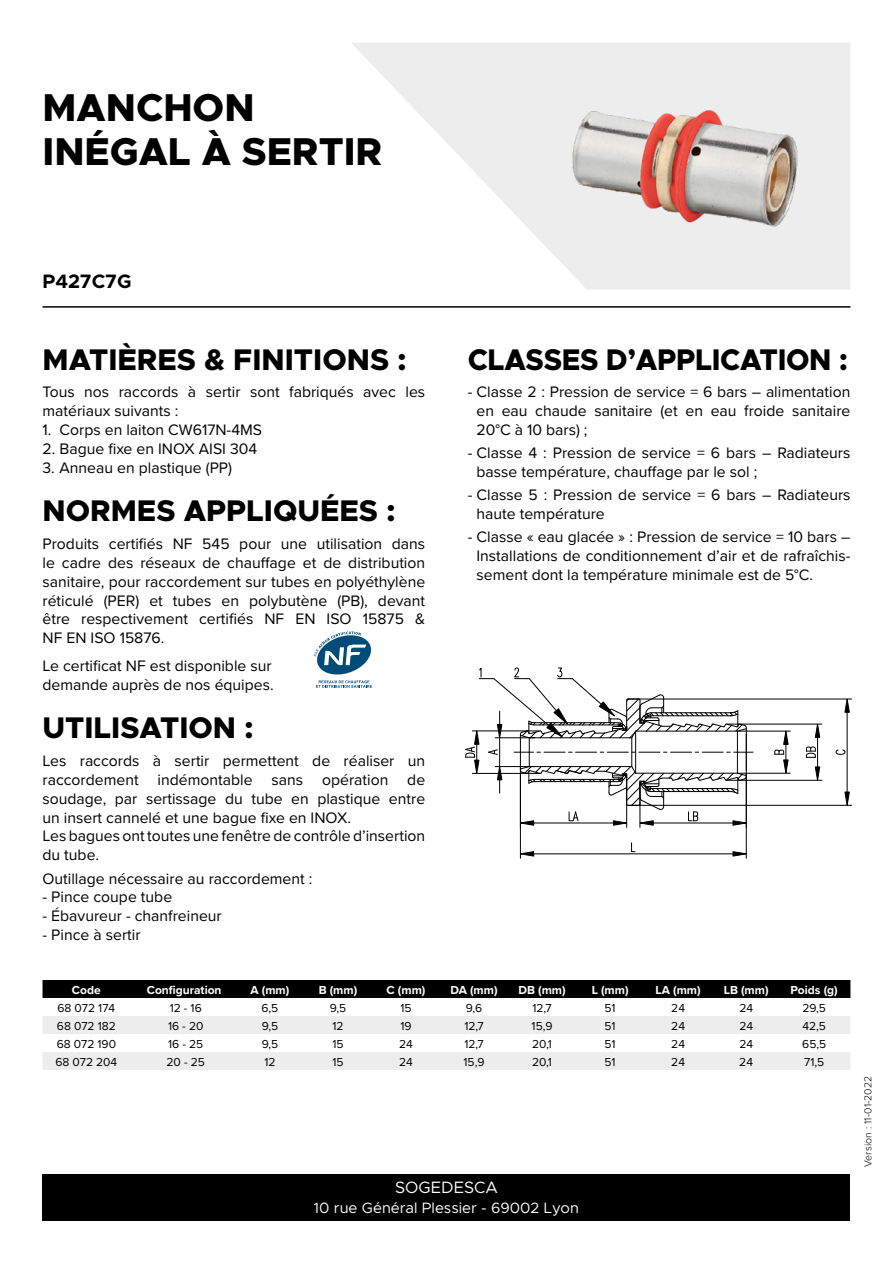
<style>
.page{position:relative;width:893px;height:1263px;background:#fff}
.page>*{position:absolute;margin:0;border:0;box-sizing:border-box;transform-origin:0 0}
.t1{font:800 39px/43.5px "Metropolis";color:#000}
.t2{font:800 30px "Metropolis";color:#000}
.t3{font:800 30px "Metropolis";color:#000;scale:.96 1}
.t4{font:700 19.5px "Metropolis";color:#000}
.t5{font:16.5px "Metropolis";color:#fff}
.t6{font:15.75px/18.9px "Proxima Nova";color:#000}
.t7{font:15px "Metropolis";color:#fff}
.t8{font:12px "Proxima Nova";color:#000}
.t9{font:700 12px "Proxima Nova";color:#fff}
.t10{font:300 10.5px "Proxima Nova";letter-spacing:.01em;color:#000}
</style>
<div class="page">
<hr style="left:626px;top:777px;width:1px;height:50px;background:#000">
<hr style="left:628px;top:699px;width:224px;height:1px;background:#000">
<hr style="left:628px;top:805px;width:224px;height:1px;background:#000">
<hr style="left:847px;top:712px;width:1px;height:80px;background:#000">
<svg style="left:845px;top:699px;width:4px;height:13px"></svg>
<svg style="left:845px;top:792px;width:4px;height:13px"></svg>
<svg style="left:836px;top:750px;width:9px;height:4px"></svg>
<hr style="left:520px;top:774px;width:1px;height:84px;background:#000">
<hr style="left:746px;top:774px;width:1px;height:84px;background:#000">
<hr style="left:534px;top:854px;width:199px;height:1px;background:#000">
<svg style="left:520px;top:851px;width:14px;height:5px"></svg>
<svg style="left:733px;top:851px;width:14px;height:5px"></svg>
<svg style="left:631px;top:843px;width:4px;height:9px"></svg>
<hr style="left:640px;top:783px;width:1px;height:44px;background:#000">
<svg style="left:466px;top:668px;width:287px;height:157px"></svg>
<hr style="left:738px;top:773px;width:52px;height:1px;background:#000">
<hr style="left:738px;top:731px;width:52px;height:1px;background:#000">
<div style="left:774px;top:749px;width:10px;height:6px;border:1px solid #fff"></div>
<svg style="left:775px;top:731px;width:13px;height:42px"></svg>
<hr style="left:727px;top:780px;width:95px;height:1px;background:#000">
<hr style="left:727px;top:724px;width:95px;height:1px;background:#000">
<hr style="left:817px;top:737px;width:1px;height:30px;background:#000">
<svg style="left:815px;top:767px;width:5px;height:13px"></svg>
<svg style="left:815px;top:724px;width:5px;height:13px"></svg>
<div style="left:805px;top:746px;width:11px;height:12px;border:1px solid #fff"></div>
<svg style="left:806px;top:747px;width:9px;height:11px"></svg>
<svg style="left:352px;top:43px;width:498px;height:247px;fill:#ededed"></svg>
<div style="left:43px;top:1174px;width:807px;height:46px;background:#000"></div>
<hr style="left:43px;top:306px;width:807px;height:2px;background:#000">
<img style="left:565px;top:103px;width:243px;height:126px">
<div style="left:43px;top:980px;width:807px;height:18px;background:#000"></div>
<svg style="left:43px;top:1016px;width:807px;height:54px"></svg>
<svg style="left:314px;top:631px;width:58px;height:57px"></svg>
<h1 class="t1" style="left:43px;top:86px;width:341px">MANCHON<br>INÉGAL À SERTIR</h1>
<p class="t4" style="left:43px;top:269px;width:91px">P427C7G</p>
<h2 class="t2" style="left:43px;top:340px;width:365px">MATIÈRES &amp; FINITIONS :</h2>
<p class="t6" style="left:43px;top:382px;width:384px">Tous nos raccords à sertir sont fabriqués avec les matériaux suivants :</p>
<p class="t6" style="left:43px;top:419px;width:221px">1. Corps en laiton CW617N-4MS</p>
<p class="t6" style="left:43px;top:438px;width:216px">2. Bague fixe en INOX AISI 304</p>
<p class="t6" style="left:43px;top:457px;width:191px">3. Anneau en plastique (PP)</p>
<h2 class="t2" style="left:43px;top:492px;width:354px">NORMES APPLIQUÉES :</h2>
<p class="t6" style="left:43px;top:533px;width:384px;text-align:justify">Produits certifiés NF 545 pour une utilisation dans le cadre des réseaux de chauffage et de distribution sanitaire, pour raccordement sur tubes en polyéthylène réticulé (PER) et tubes en polybutène (PB), devant être respectivement certifiés NF EN ISO 15875 &amp; NF EN ISO 15876.</p>
<p class="t6" style="left:43px;top:655px;width:233px">Le certificat NF est disponible sur demande auprès de nos équipes.</p>
<h2 class="t2" style="left:43px;top:709px;width:212px">UTILISATION :</h2>
<p class="t6" style="left:43px;top:750px;width:384px">Les raccords à sertir permettent de réaliser un raccordement indémontable sans opération de soudage, par sertissage du tube en plastique entre un insert cannelé et une bague fixe en INOX.<br>Les bagues ont toutes une fenêtre de contrôle d’insertion du tube.</p>
<p class="t6" style="left:43px;top:868px;width:271px">Outillage nécessaire au raccordement :</p>
<p class="t6" style="left:43px;top:887px;width:131px">- Pince coupe tube</p>
<p class="t6" style="left:43px;top:906px;width:181px">- Ébavureur - chanfreineur</p>
<p class="t6" style="left:43px;top:925px;width:100px">- Pince à sertir</p>
<h2 class="t3" style="left:468px;top:340px;width:397px">CLASSES D’APPLICATION :</h2>
<p class="t6" style="left:477px;top:382px;width:375px;text-align:justify;text-indent:-9px">- Classe 2 : Pression de service = 6 bars – alimentation en eau chaude sanitaire (et en eau froide sanitaire 20°C à 10 bars) ;</p>
<p class="t6" style="left:477px;top:443px;width:375px;text-indent:-9px">- Classe 4 : Pression de service = 6 bars – Radiateurs basse température, chauffage par le sol ;</p>
<p class="t6" style="left:477px;top:485px;width:375px;text-indent:-9px">- Classe 5 : Pression de service = 6 bars – Radiateurs haute température</p>
<p class="t6" style="left:477px;top:527px;width:375px;text-align:justify;text-indent:-9px">- Classe « eau glacée » : Pression de service = 10 bars – Installations de conditionnement d’air et de rafraîchis&shy;sement dont la température minimale est de 5°C.</p>
<p class="t9" style="left:72px;top:981px;width:30px">Code</p>
<p class="t9" style="left:147px;top:981px;width:76px">Configuration</p>
<p class="t9" style="left:250px;top:981px;width:40px">A (mm)</p>
<p class="t9" style="left:319px;top:981px;width:40px">B (mm)</p>
<p class="t9" style="left:387px;top:981px;width:40px">C (mm)</p>
<p class="t9" style="left:450px;top:981px;width:49px">DA (mm)</p>
<p class="t9" style="left:518px;top:981px;width:49px">DB (mm)</p>
<p class="t9" style="left:592px;top:981px;width:38px">L (mm)</p>
<p class="t9" style="left:656px;top:981px;width:47px">LA (mm)</p>
<p class="t9" style="left:724px;top:981px;width:46px">LB (mm)</p>
<p class="t9" style="left:791px;top:981px;width:49px">Poids (g)</p>
<p class="t8" style="left:57px;top:999px;width:59px">68 072 174</p>
<p class="t8" style="left:170px;top:999px;width:34px">12 - 16</p>
<p class="t8" style="left:261px;top:999px;width:18px">6,5</p>
<p class="t8" style="left:330px;top:999px;width:18px">9,5</p>
<p class="t8" style="left:400px;top:999px;width:13px">15</p>
<p class="t8" style="left:466px;top:999px;width:18px">9,6</p>
<p class="t8" style="left:532px;top:999px;width:21px">12,7</p>
<p class="t8" style="left:605px;top:999px;width:13px">51</p>
<p class="t8" style="left:671px;top:999px;width:15px">24</p>
<p class="t8" style="left:739px;top:999px;width:15px">24</p>
<p class="t8" style="left:802px;top:999px;width:25px">29,5</p>
<p class="t8" style="left:57px;top:1017px;width:60px">68 072 182</p>
<p class="t8" style="left:168px;top:1017px;width:37px">16 - 20</p>
<p class="t8" style="left:262px;top:1017px;width:18px">9,5</p>
<p class="t8" style="left:332px;top:1017px;width:13px">12</p>
<p class="t8" style="left:400px;top:1017px;width:13px">19</p>
<p class="t8" style="left:464px;top:1017px;width:21px">12,7</p>
<p class="t8" style="left:532px;top:1017px;width:22px">15,9</p>
<p class="t8" style="left:605px;top:1017px;width:13px">51</p>
<p class="t8" style="left:671px;top:1017px;width:15px">24</p>
<p class="t8" style="left:739px;top:1017px;width:15px">24</p>
<p class="t8" style="left:802px;top:1017px;width:25px">42,5</p>
<p class="t8" style="left:57px;top:1035px;width:61px">68 072 190</p>
<p class="t8" style="left:168px;top:1035px;width:37px">16 - 25</p>
<p class="t8" style="left:262px;top:1035px;width:18px">9,5</p>
<p class="t8" style="left:332px;top:1035px;width:13px">15</p>
<p class="t8" style="left:399px;top:1035px;width:15px">24</p>
<p class="t8" style="left:464px;top:1035px;width:21px">12,7</p>
<p class="t8" style="left:532px;top:1035px;width:21px">20,1</p>
<p class="t8" style="left:605px;top:1035px;width:13px">51</p>
<p class="t8" style="left:671px;top:1035px;width:15px">24</p>
<p class="t8" style="left:739px;top:1035px;width:15px">24</p>
<p class="t8" style="left:802px;top:1035px;width:26px">65,5</p>
<p class="t8" style="left:55px;top:1053px;width:63px">68 072 204</p>
<p class="t8" style="left:167px;top:1053px;width:40px">20 - 25</p>
<p class="t8" style="left:264px;top:1053px;width:13px">12</p>
<p class="t8" style="left:332px;top:1053px;width:13px">15</p>
<p class="t8" style="left:399px;top:1053px;width:15px">24</p>
<p class="t8" style="left:464px;top:1053px;width:22px">15,9</p>
<p class="t8" style="left:532px;top:1053px;width:21px">20,1</p>
<p class="t8" style="left:604px;top:1053px;width:13px">51</p>
<p class="t8" style="left:671px;top:1053px;width:15px">24</p>
<p class="t8" style="left:739px;top:1053px;width:15px">24</p>
<p class="t8" style="left:804px;top:1053px;width:22px">71,5</p>
<p class="t5" style="left:395px;top:1177px;width:104px">SOGEDESCA</p>
<p class="t7" style="left:314px;top:1198px;width:267px">10 rue Général Plessier - 69002 Lyon</p>
<p class="t10" style="left:860px;top:1167px;width:93px;rotate:-90deg">Version : 11-01-2022</p>
</div>
